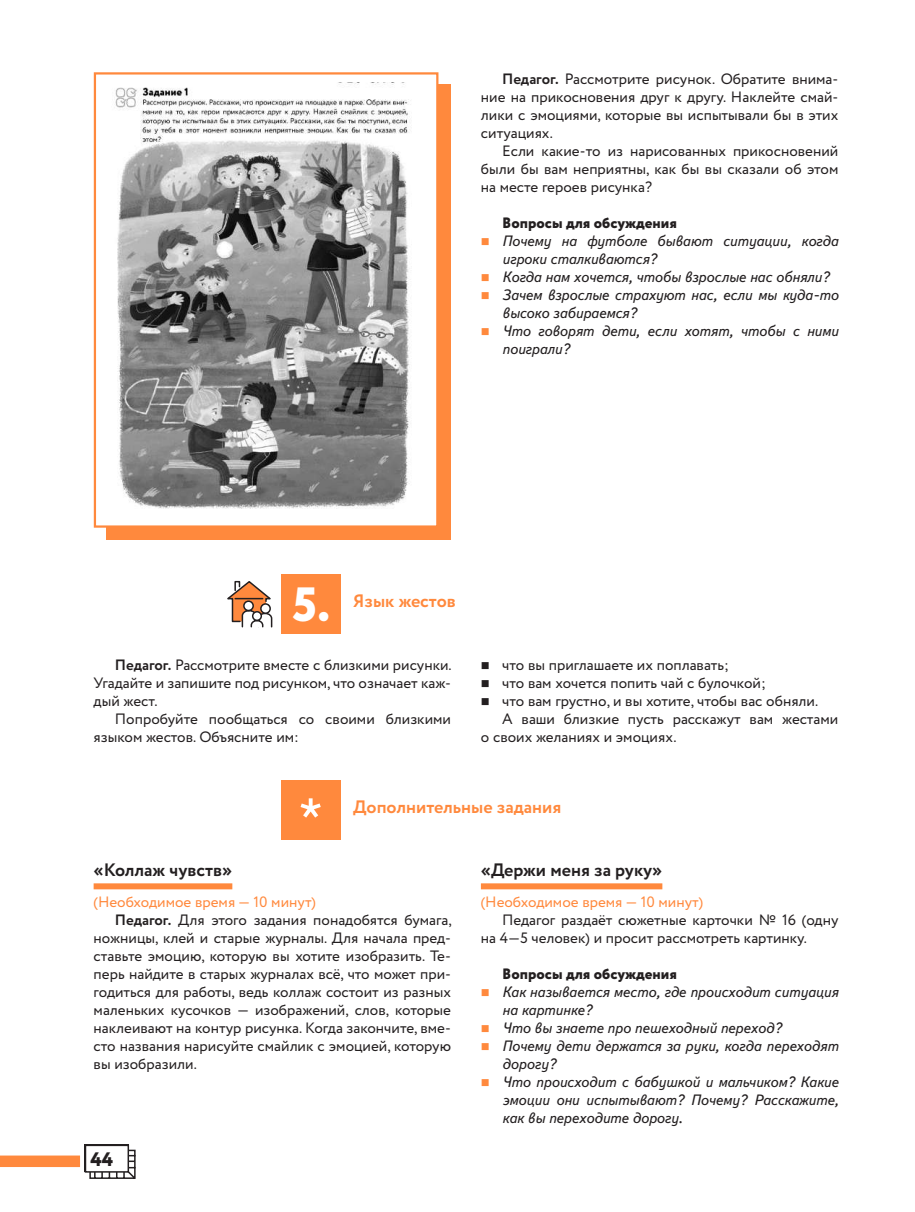
<style>
.page{position:relative;width:915px;height:1212px;background:#fff}
.page>*{position:absolute;margin:0;border:0;box-sizing:border-box;transform-origin:0 0}
.t1{font:500 60px "Pragmatica";color:#fff}
.t2{font:800 48px "Circe";color:#fff}
.t3{font:800 19.5px "Circe";color:#231f20}
.t4{font:700 18px "Circe";color:#ff893d}
.t5{font:700 18px "Circe";color:#231f20}
.t6{font:15px/18px "Circe";color:#231f20;text-align:justify}
.t7{font:italic 15px/18px "Textbook New";color:#231f20}
.t8{font:15px "Circe";color:#ff893d}
.t9{font:800 15px "Circe";color:#231f20}
.s1{font-weight:700}
</style>
<div class="page">
<svg style="left:0;top:1155px;width:80px;height:12px"></svg>
<svg style="left:89px;top:1149px;width:46px;height:30px"></svg>
<div style="left:85px;top:1145px;width:43px;height:27px;background:#fff"></div>
<div style="left:85px;top:1144px;width:44px;height:28px;border:2px solid #231f20"></div>
<div style="left:281px;top:574px;width:59px;height:60px;background:#ff893d"></div>
<svg style="left:227px;top:581px;width:45px;height:46px"></svg>
<div style="left:281px;top:780px;width:59px;height:60px;background:#ff893d"></div>
<div style="left:94px;top:883px;width:138px;height:6px;background:#ff893d"></div>
<div style="left:480px;top:883px;width:182px;height:6px;background:#ff893d"></div>
<div style="left:106px;top:84px;width:345px;height:456px;background:#ff893d"></div>
<img style="left:106px;top:83px;width:329px;height:442px">
<div style="left:94px;top:72px;width:344px;height:456px;border:2px solid #ff893d"></div>
<p class="t6" style="left:480px;top:70px;width:359px;text-indent:21px"><span class="s1">Педагог.</span> Рассмотрите рисунок. Обратите внима&shy;ние на прикосновения друг к другу. Наклейте смай&shy;лики с эмоциями, которые вы испытывали бы в этих ситуациях.</p>
<p class="t6" style="left:480px;top:142px;width:359px;text-indent:21px">Если какие-то из нарисованных прикосновений были бы вам неприятны, как бы вы сказали об этом на месте героев рисунка?</p>
<p class="t9" style="left:502px;top:213px;width:176px">Вопросы для обсуждения</p>
<p class="t7" style="left:502px;top:232px;width:337px">Почему на футболе бывают ситуации, когда игроки сталкиваются?<br>Когда нам хочется, чтобы взрослые нас обняли?<br>Зачем взрослые страхуют нас, если мы куда-то высоко забираемся?<br>Что говорят дети, если хотят, чтобы с ними поиграли?</p>
<h2 class="t2" style="left:292px;top:572px;width:39px">5.</h2>
<p class="t4" style="left:353px;top:589px;width:104px">Язык жестов</p>
<p class="t6" style="left:94px;top:656px;width:359px;text-indent:21px"><span class="s1">Педагог.</span> Рассмотрите вместе с близкими рисунки.<br>Угадайте и запишите под рисунком, что означает каж&shy;дый жест.</p>
<p class="t6" style="left:94px;top:710px;width:359px;text-indent:21px">Попробуйте пообщаться со своими близкими языком жестов. Объясните им:</p>
<p class="t6" style="left:502px;top:656px;width:228px">что вы приглашаете их поплавать;</p>
<p class="t6" style="left:502px;top:674px;width:265px">что вам хочется попить чай с булочкой;</p>
<p class="t6" style="left:502px;top:692px;width:316px">что вам грустно, и вы хотите, чтобы вас обняли.</p>
<p class="t6" style="left:502px;top:710px;width:337px">А ваши близкие пусть расскажут вам жестами</p>
<p class="t6" style="left:480px;top:728px;width:195px">о своих желаниях и эмоциях.</p>
<h1 class="t1" style="left:296px;top:783px;width:30px">*</h1>
<p class="t4" style="left:353px;top:794px;width:209px">Дополнительные задания</p>
<p class="t5" style="left:94px;top:858px;width:140px">«Коллаж чувств»</p>
<p class="t8" style="left:94px;top:891px;width:224px">(Необходимое время — 10 минут)</p>
<p class="t6" style="left:115px;top:911px;width:338px"><span class="s1">Педагог.</span> Для этого задания понадобятся бумага,</p>
<p class="t6" style="left:94px;top:929px;width:359px">ножницы, клей и старые журналы. Для начала пред-</p>
<p class="t6" style="left:94px;top:947px;width:359px">ставьте эмоцию, которую вы хотите изобразить. Те-</p>
<p class="t6" style="left:94px;top:965px;width:359px">перь найдите в старых журналах всё, что может при-</p>
<p class="t6" style="left:94px;top:983px;width:359px">годиться для работы, ведь коллаж состоит из разных</p>
<p class="t6" style="left:94px;top:1001px;width:359px">маленьких кусочков — изображений, слов, которые</p>
<p class="t6" style="left:94px;top:1019px;width:359px">наклеивают на контур рисунка. Когда закончите, вме-</p>
<p class="t6" style="left:94px;top:1037px;width:359px">сто названия нарисуйте смайлик с эмоцией, которую</p>
<p class="t6" style="left:94px;top:1055px;width:103px">вы изобразили.</p>
<h3 class="t3" style="left:90px;top:1146px;width:24px">44</h3>
<p class="t5" style="left:480px;top:858px;width:183px">«Держи меня за руку»</p>
<p class="t8" style="left:480px;top:891px;width:224px">(Необходимое время — 10 минут)</p>
<p class="t6" style="left:480px;top:911px;width:359px;text-indent:21px">Педагог раздаёт сюжетные карточки № 16 (одну на 4—5 человек) и просит рассмотреть картинку.</p>
<p class="t9" style="left:502px;top:963px;width:176px">Вопросы для обсуждения</p>
<p class="t7" style="left:502px;top:982px;width:337px">Как называется место, где происходит ситуация на картинке?<br>Что вы знаете про пешеходный переход?<br>Почему дети держатся за руки, когда переходят дорогу?<br>Что происходит с бабушкой и мальчиком? Какие эмоции они испытывают? Почему? Расскажите, как вы переходите дорогу.</p>
</div>
